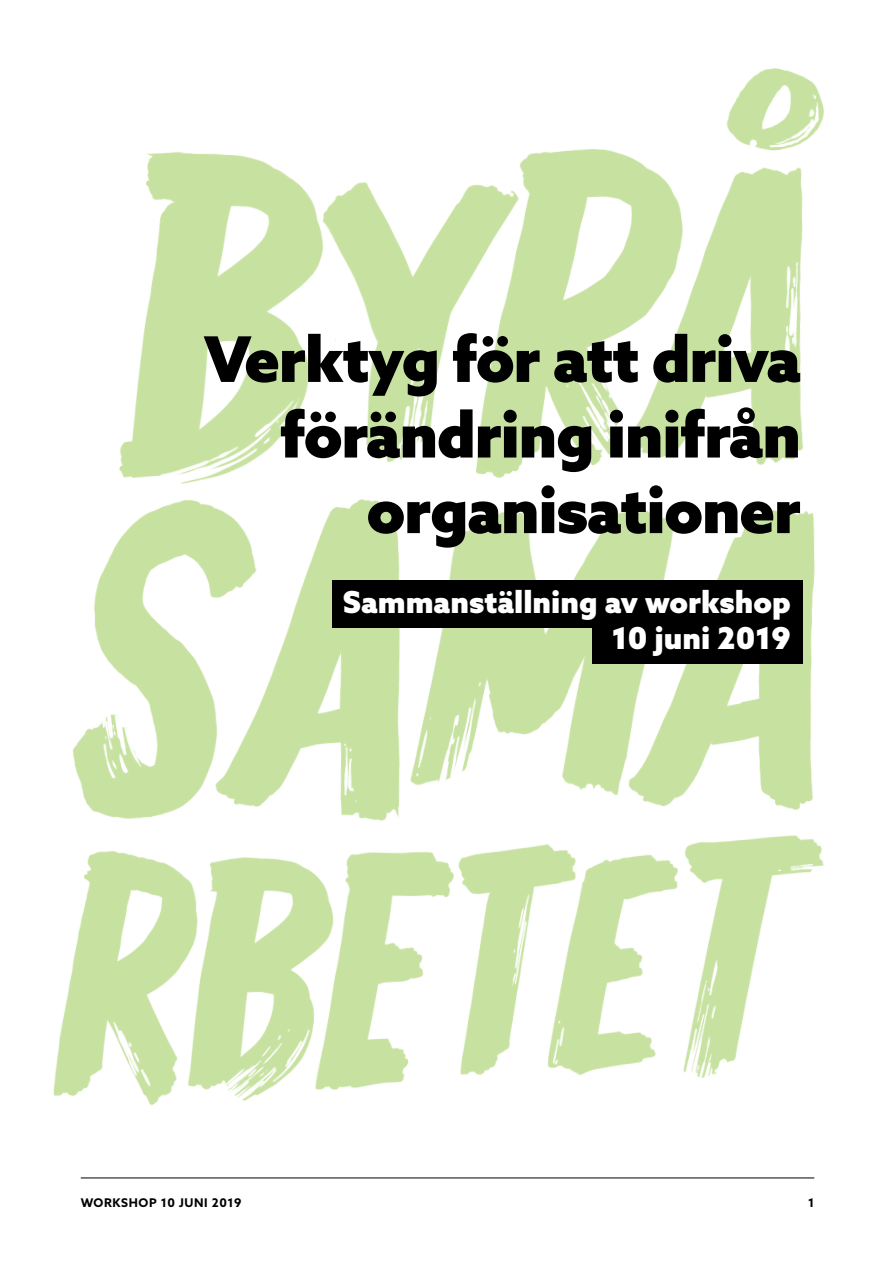
<style>
.page{position:relative;width:893px;height:1263px;background:#fff}
.page>*{position:absolute;margin:0;border:0;box-sizing:border-box;transform-origin:0 0}
.t1{font:900 63px/75.6px "Azo Sans";letter-spacing:-.02em;color:#000;text-align:right}
.t2{font:900 30.3px/36.3px "Azo Sans";color:#fff;text-align:right}
.t3{font:700 12px "Azo Sans";letter-spacing:.05em;color:#000}
</style>
<div class="page">
<hr style="left:81px;top:1177px;width:733px;height:1px;background:#000">
<img style="left:53px;top:68px;width:771px;height:1037px">
<div style="left:332px;top:580px;width:471px;height:47px;background:#000"></div>
<div style="left:592px;top:624px;width:211px;height:40px;background:#000"></div>
<p class="t1" style="left:204px;top:320px;width:598px">Verktyg för att driva förändring inifrån organisationer</p>
<p class="t2" style="left:343px;top:583px;width:449px">Sammanställning av workshop<br>10 juni 2019</p>
<p class="t3" style="left:81px;top:1194px;width:162px">WORKSHOP 10 JUNI 2019</p>
<p class="t3" style="left:808px;top:1194px;width:8px">1</p>
</div>
